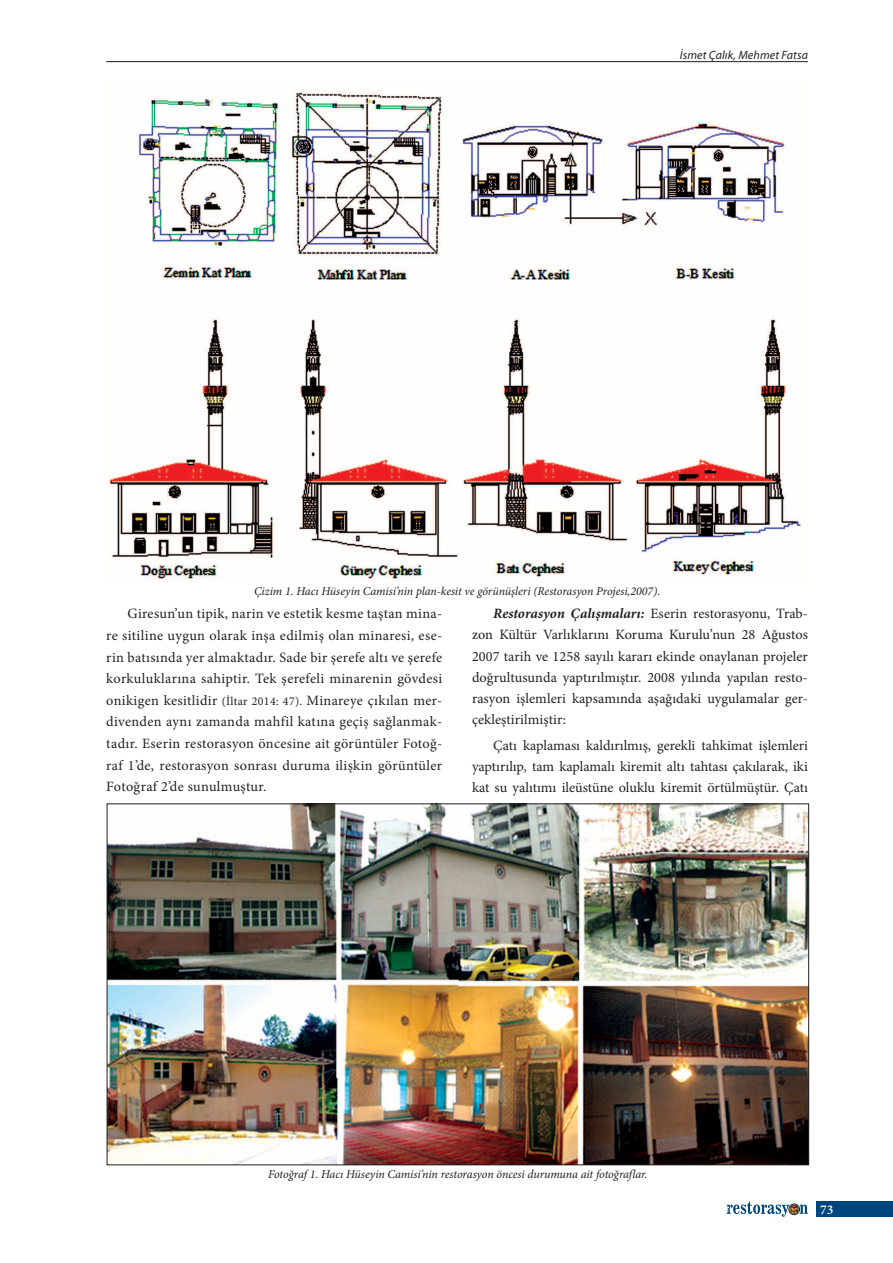
<style>
.page{position:relative;width:893px;height:1263px;background:#fff}
.page>*{position:absolute;margin:0;border:0;box-sizing:border-box;transform-origin:0 0}
.METİN_TEMEL{font:14.25px/21.6px "Minion Pro";letter-spacing:.005em;color:#231f20;text-align:justify}
.t1{font:600 13.5px "Minion Pro";color:#fff}
.ResimAlti{font:italic 12px "Minion Pro";letter-spacing:-.01em;color:#231f20}
.t2{font:italic 12px "Myriad Pro";letter-spacing:.01em;color:#231f20}
.s1{font-size:12px}
.s2{font-weight:700;font-style:italic}
</style>
<div class="page">
<div style="left:816px;top:1201px;width:77px;height:16px;background:#00467e"></div>
<svg style="left:727px;top:1201px;width:81px;height:16px"></svg>
<hr style="left:106px;top:61px;width:702px;height:1px;background:#231f20">
<img style="left:109px;top:90px;width:693px;height:490px">
<img style="left:109px;top:806px;width:698px;height:357px">
<p class="t2" style="left:680px;top:48px;width:130px">İsmet Çalık, Mehmet Fatsa</p>
<p class="ResimAlti" style="left:254px;top:583px;width:408px">Çizim 1. Hacı Hüseyin Camisi’nin plan-kesit ve görünüşleri (Restorasyon Projesi,2007).</p>
<p class="METİN_TEMEL" style="left:106px;top:603px;width:337px;text-indent:21px">Giresun’un tipik, narin ve estetik kesme taştan mina&shy;re sitiline uygun olarak inşa edilmiş olan minaresi, ese&shy;rin batısında yer almaktadır. Sade bir şerefe altı ve şerefe korkuluklarına sahiptir. Tek şerefeli minarenin gövdesi onikigen kesitlidir <span class="s1">(İltar 2014: 47).</span> Minareye çıkılan mer&shy;divenden aynı zamanda mahfil katına geçiş sağlanmak&shy;tadır. Eserin restorasyon öncesine ait görüntüler Fotoğ&shy;raf 1’de, restorasyon sonrası duruma ilişkin görüntüler Fotoğraf 2’de sunulmuştur.</p>
<p class="METİN_TEMEL" style="left:472px;top:603px;width:337px;line-height:21.1px;text-indent:21px"><span class="s2">Restorasyon Çalışmaları:</span> Eserin restorasyonu, Trab&shy;zon Kültür Varlıklarını Koruma Kurulu’nun 28 Ağustos 2007 tarih ve 1258 sayılı kararı ekinde onaylanan projeler doğrultusunda yaptırılmıştır. 2008 yılında yapılan resto&shy;rasyon işlemleri kapsamında aşağıdaki uygulamalar ger&shy;çekleştirilmiştir:</p>
<p class="METİN_TEMEL" style="left:472px;top:734px;width:337px;line-height:21.1px;text-indent:21px">Çatı kaplaması kaldırılmış, gerekli tahkimat işlemleri yaptırılıp, tam kaplamalı kiremit altı tahtası çakılarak, iki kat su yalıtımı ileüstüne oluklu kiremit örtülmüştür. Çatı</p>
<p class="ResimAlti" style="left:268px;top:1166px;width:381px">Fotoğraf 1. Hacı Hüseyin Camisi’nin restorasyon öncesi durumuna ait fotoğraflar.</p>
<p class="t1" style="left:820px;top:1200px;width:15px">73</p>
</div>
